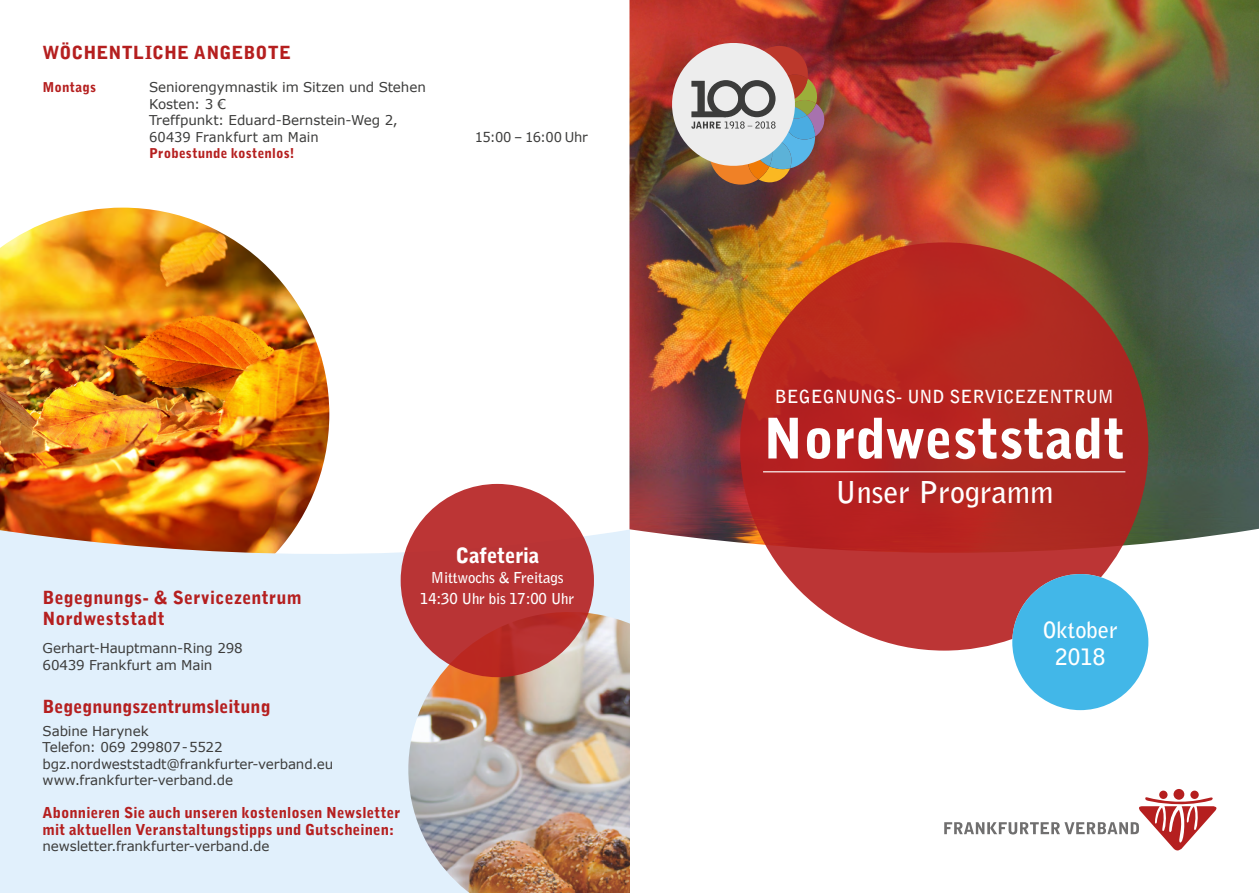
<style>
.page{position:relative;width:1259px;height:893px;background:#fff}
.page>*{position:absolute;margin:0;border:0;box-sizing:border-box;transform-origin:0 0}
.t1{font:900 55.5px "Bell Gothic Std";color:#fff}
.t2{font:700 30px "Bell Gothic Std";color:#fff}
.t3{font:700 22.5px/27px "Bell Gothic Std";color:#fff;text-align:center}
.t4{font:900 21px "Bell Gothic Std";letter-spacing:-.015em;color:#fff}
.t5{font:900 18px/21.6px "Bell Gothic Std";letter-spacing:.005em;color:#b51f1f}
.t6{font:700 18px "Bell Gothic Std";color:#fff}
.t7{font:900 15px/16.5px "Bell Gothic Std";letter-spacing:.005em;color:#b51f1f}
.t8{font:700 15px/20.1px "Bell Gothic Std";letter-spacing:-.015em;color:#fff;text-align:center}
.t9{font:13.5px/16.5px "Verdana";letter-spacing:-.005em;color:#3c3c3b}
.t10{font:900 13.5px "Bell Gothic Std";letter-spacing:.01em;color:#b51f1f}
</style>
<div class="page">
<img style="left:0;top:208px;width:329px;height:314px">
<svg style="left:0;top:522px;width:629px;height:371px;background:#dfe8f1"></svg>
<img style="left:408px;top:612px;width:221px;height:281px">
<img style="left:629px;top:0;width:630px;height:554px">
<div style="left:401px;top:484px;width:193px;height:193px;background:linear-gradient(to bottom,#bc383a,#b72d2a);border-radius:50%"></div>
<svg style="left:672px;top:43px;width:152px;height:142px;background:#b59f97"></svg>
<div style="left:1159px;top:791px;width:8px;height:8px;background:#b51f1f;border-radius:50%"></div>
<div style="left:1190px;top:791px;width:8px;height:8px;background:#b51f1f;border-radius:50%"></div>
<div style="left:1173px;top:789px;width:11px;height:11px;background:#b51f1f;border-radius:50%"></div>
<svg style="left:944px;top:797px;width:272px;height:53px"></svg>
<svg style="left:740px;top:242px;width:408px;height:409px;background:#b64132"></svg>
<hr style="left:763px;top:471px;width:362px;height:1px;background:#fff">
<div style="left:1012px;top:574px;width:136px;height:136px;background:#42b7e8;border-radius:50%"></div>
<h3 class="t5" style="left:43px;top:42px;width:250px">WÖCHENTLICHE ANGEBOTE</h3>
<p class="t10" style="left:43px;top:79px;width:55px">Montags</p>
<p class="t9" style="left:149px;top:79px;width:278px">Seniorengymnastik im Sitzen und Stehen<br>Kosten: 3 €<br>Treffpunkt: Eduard-Bernstein-Weg 2,<br>60439 Frankfurt am Main</p>
<p class="t10" style="left:149px;top:145px;width:147px">Probestunde kostenlos!</p>
<p class="t9" style="left:475px;top:129px;width:115px">15:00 – 16:00 Uhr</p>
<h3 class="t5" style="left:43px;top:586px;width:261px">Begegnungs- &amp; Servicezentrum<br>Nordweststadt</h3>
<p class="t9" style="left:43px;top:640px;width:202px">Gerhart-Hauptmann-Ring 298<br>60439 Frankfurt am Main</p>
<h3 class="t5" style="left:43px;top:696px;width:230px">Begegnungszentrumsleitung</h3>
<p class="t9" style="left:43px;top:723px;width:292px">Sabine Harynek<br>Telefon: 069 299807-5522 bgz.nordweststadt@frankfurter-verband.eu www.frankfurter-verband.de</p>
<p class="t7" style="left:43px;top:805px;width:359px">Abonnieren Sie auch unseren kostenlosen Newsletter mit aktuellen Veranstaltungstipps und Gutscheinen:</p>
<p class="t9" style="left:43px;top:838px;width:228px">newsletter.frankfurter-verband.de</p>
<h3 class="t4" style="left:455px;top:543px;width:85px">Cafeteria</h3>
<p class="t8" style="left:420px;top:568px;width:156px">Mittwochs &amp; Freitags<br>14:30 Uhr bis 17:00 Uhr</p>
<h3 class="t6" style="left:775px;top:386px;width:340px">BEGEGNUNGS- UND SERVICEZENTRUM</h3>
<h1 class="t1" style="left:763px;top:406px;width:364px">Nordweststadt</h1>
<h2 class="t2" style="left:835px;top:474px;width:220px">Unser Programm</h2>
<h3 class="t3" style="left:1043px;top:616px;width:76px">Oktober<br>2018</h3>
</div>
